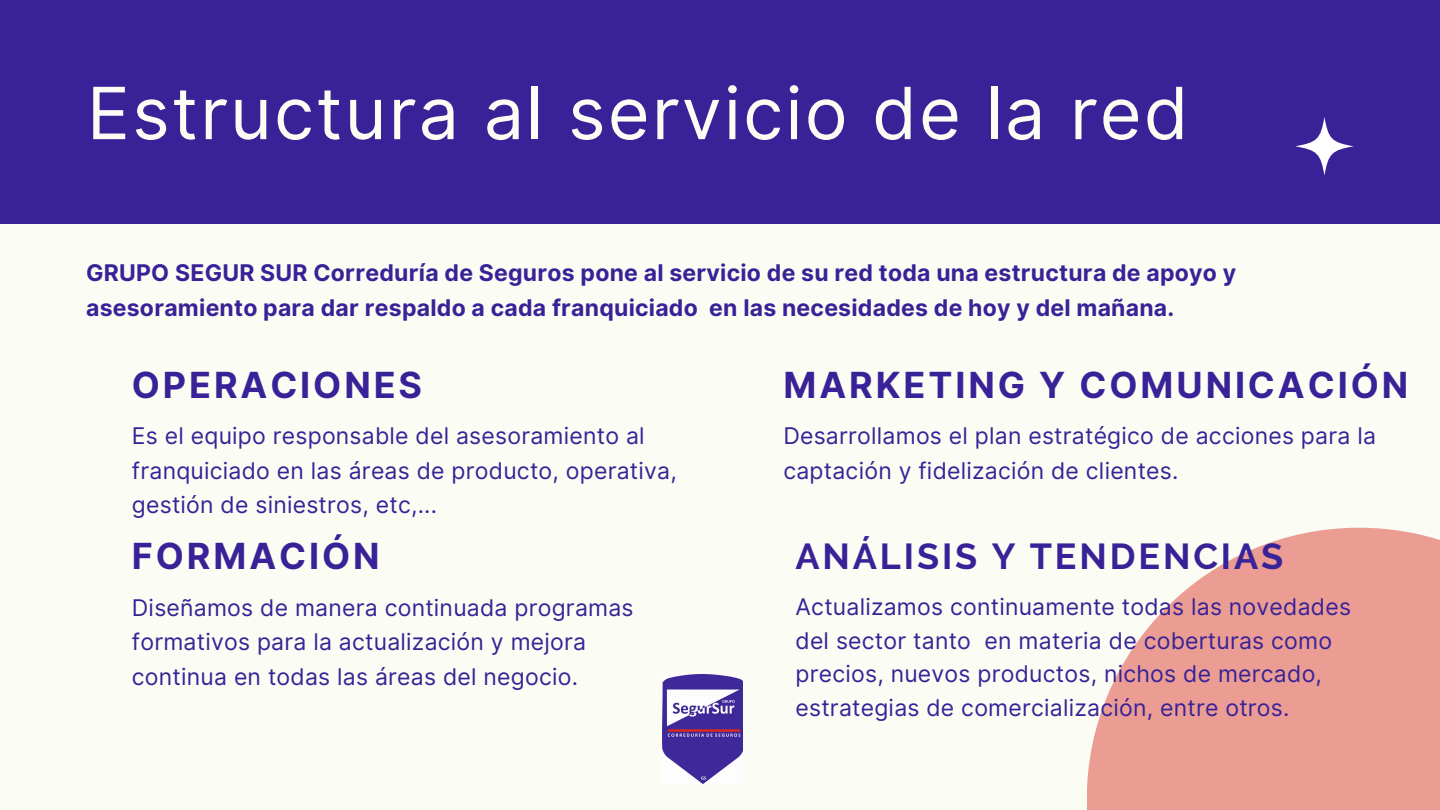
<style>
.page{position:relative;width:1440px;height:810px;background:#fbfdf4}
.page>*{position:absolute;margin:0;border:0;box-sizing:border-box;transform-origin:0 0}
.t1{font:72px "Inter";letter-spacing:.03em;color:#fbfdf4}
.t2{font:700 36px "Inter";letter-spacing:.08em;color:#392297}
.t3{font:700 36px "Raleway";letter-spacing:.08em;color:#392297}
.t4{font:23px/34.5px "Inter";letter-spacing:.01em;color:#392297}
.t5{font:700 23px/34.5px "Inter";letter-spacing:.01em;color:#392297}
</style>
<div class="page">
<svg style="left:1087px;top:528px;width:353px;height:282px;fill:#eb9d94"></svg>
<div style="left:0;top:0;width:1440px;height:224px;background:#392297"></div>
<svg style="left:1295px;top:117px;width:59px;height:59px"></svg>
<img style="left:663px;top:674px;width:80px;height:110px">
<h1 class="t1" style="left:87px;top:70px;width:1103px">Estructura al servicio de la red</h1>
<p class="t5" style="left:86px;top:256px;width:1152px">GRUPO SEGUR SUR Correduría de Seguros pone al servicio de su red toda una estructura de apoyo y asesoramiento para dar respaldo a cada franquiciado en las necesidades de hoy y del mañana.</p>
<h2 class="t2" style="left:132px;top:363px;width:292px">OPERACIONES</h2>
<p class="t4" style="left:132px;top:419px;width:546px">Es el equipo responsable del asesoramiento al franquiciado en las áreas de producto, operativa, gestión de siniestros, etc,...</p>
<h2 class="t2" style="left:132px;top:535px;width:249px">FORMACIÓN</h2>
<p class="t4" style="left:132px;top:590px;width:503px">Diseñamos de manera continuada programas formativos para la actualización y mejora continua en todas las áreas del negocio.</p>
<h2 class="t2" style="left:783px;top:363px;width:626px">MARKETING Y COMUNICACIÓN</h2>
<p class="t4" style="left:783px;top:419px;width:594px">Desarrollamos el plan estratégico de acciones para la captación y fidelización de clientes.</p>
<h2 class="t3" style="left:796px;top:535px;width:489px">ANÁLISIS Y TENDENCIAS</h2>
<p class="t4" style="left:796px;top:590px;width:557px;line-height:33.8px">Actualizamos continuamente todas las novedades del sector tanto en materia de coberturas como precios, nuevos productos, nichos de mercado, estrategias de comercialización, entre otros.</p>
</div>
